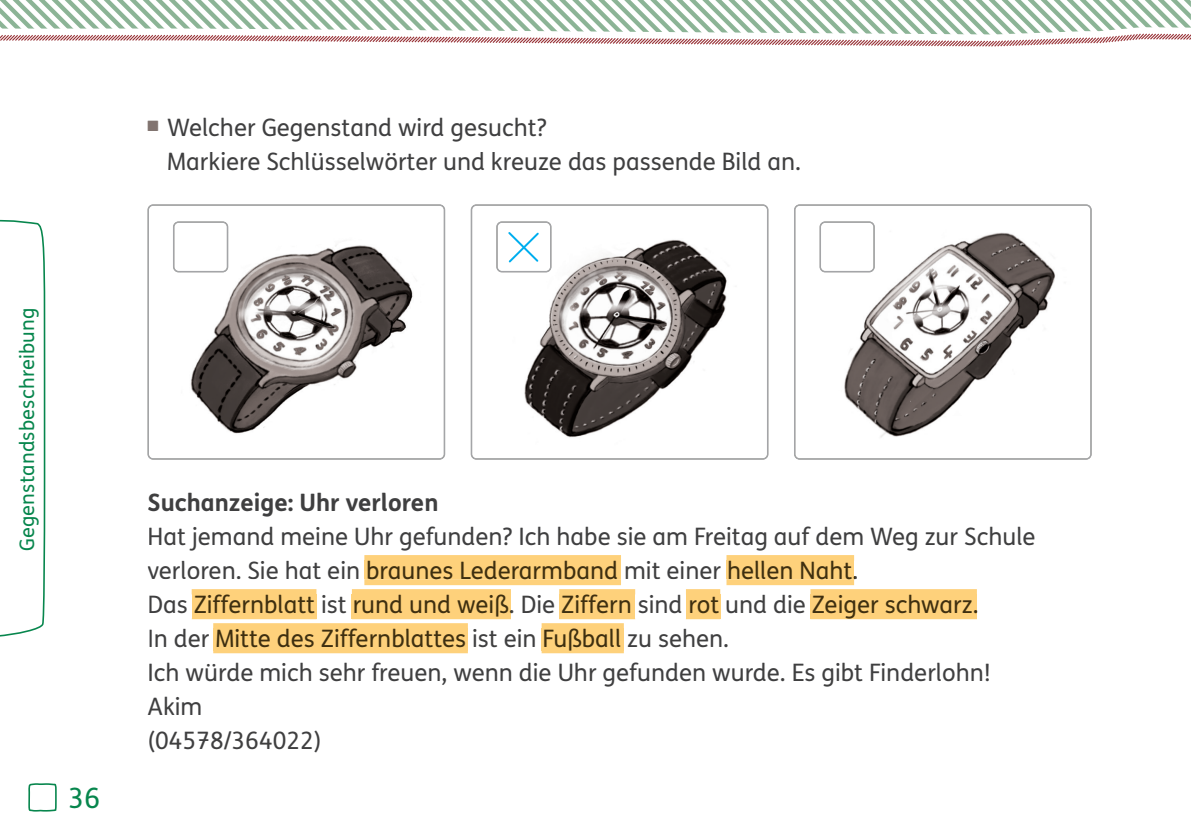
<style>
.page{position:relative;width:1191px;height:840px;background:#fff}
.page>*{position:absolute;margin:0;border:0;box-sizing:border-box;transform-origin:0 0}
.t1{font:28px "FS Klett GSV";color:#07864d}
.t2{font:24px/34px "FS Klett GSV";color:#3f3f40}
.t3{font:24px/34px "FS Klett GSV";color:#3e2f10}
.t4{font:700 24px "FS Klett GSV";color:#3f3f40}
.t5{font:20px "FS Klett GSV";letter-spacing:.01em;color:#07864d}
</style>
<div class="page">
<svg style="left:147px;top:204px;width:298px;height:255px"></svg>
<svg style="left:471px;top:204px;width:297px;height:255px"></svg>
<svg style="left:794px;top:204px;width:297px;height:255px"></svg>
<svg style="left:173px;top:221px;width:55px;height:51px"></svg>
<svg style="left:819px;top:221px;width:55px;height:51px"></svg>
<svg style="left:496px;top:221px;width:55px;height:51px"></svg>
<div style="left:364px;top:554px;width:257px;height:6px;background:#fed17b"></div>
<div style="left:364px;top:579px;width:257px;height:6px;background:#fed17b"></div>
<div style="left:364px;top:560px;width:257px;height:19px;background:#fed17b"></div>
<div style="left:726px;top:554px;width:128px;height:6px;background:#fed17b"></div>
<div style="left:726px;top:579px;width:128px;height:6px;background:#fed17b"></div>
<div style="left:726px;top:560px;width:128px;height:19px;background:#fed17b"></div>
<svg style="left:810px;top:589px;width:167px;height:5px"></svg>
<hr style="left:810px;top:618px;width:167px;height:1px;background:#fed17b">
<div style="left:810px;top:594px;width:167px;height:24px;background:#fed17b"></div>
<svg style="left:559px;top:589px;width:76px;height:5px"></svg>
<hr style="left:559px;top:618px;width:76px;height:1px;background:#fed17b">
<div style="left:559px;top:594px;width:76px;height:24px;background:#fed17b"></div>
<svg style="left:686px;top:589px;width:34px;height:5px"></svg>
<hr style="left:686px;top:618px;width:34px;height:1px;background:#fed17b">
<div style="left:686px;top:594px;width:34px;height:24px;background:#fed17b"></div>
<svg style="left:352px;top:589px;width:159px;height:5px"></svg>
<hr style="left:352px;top:618px;width:159px;height:1px;background:#fed17b">
<div style="left:352px;top:594px;width:159px;height:24px;background:#fed17b"></div>
<svg style="left:192px;top:589px;width:124px;height:5px"></svg>
<hr style="left:192px;top:618px;width:124px;height:1px;background:#fed17b">
<div style="left:192px;top:594px;width:124px;height:24px;background:#fed17b"></div>
<svg style="left:213px;top:623px;width:255px;height:5px"></svg>
<hr style="left:213px;top:650px;width:255px;height:3px;background:#fed17b">
<div style="left:213px;top:628px;width:255px;height:22px;background:#fed17b"></div>
<svg style="left:541px;top:623px;width:83px;height:5px"></svg>
<hr style="left:541px;top:650px;width:83px;height:3px;background:#fed17b">
<div style="left:541px;top:628px;width:83px;height:22px;background:#fed17b"></div>
<svg style="left:0;top:219px;width:46px;height:417px"></svg>
<svg style="left:0;top:0;width:1190px;height:32px"></svg>
<svg style="left:0;top:32px;width:1190px;height:15px"></svg>
<svg style="left:28px;top:783px;width:29px;height:28px"></svg>
<p class="t2" style="left:167px;top:110px;width:635px">Welcher Gegenstand wird gesucht?<br>Markiere Schlüsselwörter und kreuze das passende Bild an.</p>
<p class="t5" style="left:13px;top:551px;width:245px;rotate:-90deg">Gegenstandsbeschreibung</p>
<p class="t1" style="left:68px;top:778px;width:33px">36</p>
<p class="t4" style="left:147px;top:483px;width:292px">Suchanzeige: Uhr verloren</p>
<p class="t2" style="left:147px;top:518px;width:889px">Hat jemand meine Uhr gefunden? Ich habe sie am Freitag auf dem Weg zur Schule</p>
<p class="t3" style="left:147px;top:552px;width:832px">verloren. Sie hat ein braunes Lederarmband mit einer hellen Naht.<br>Das Ziffernblatt ist rund und weiß. Die Ziffern sind rot und die Zeiger schwarz.<br>In der Mitte des Ziffernblattes ist ein Fußball zu sehen.</p>
<p class="t2" style="left:147px;top:654px;width:845px">Ich würde mich sehr freuen, wenn die Uhr gefunden wurde. Es gibt Finderlohn!<br>Akim<br>(04578/364022)</p>
</div>
